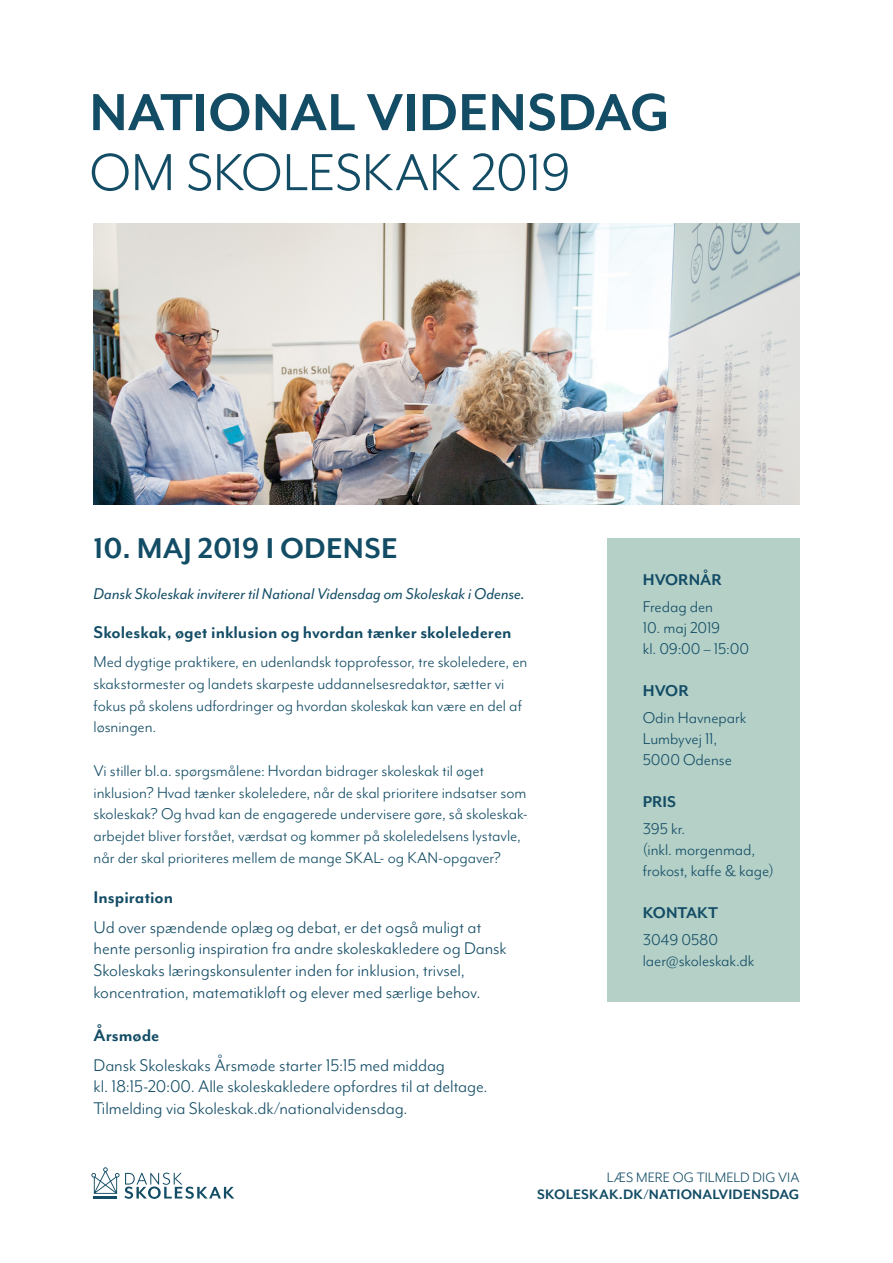
<style>
.page{position:relative;width:893px;height:1263px;background:#fff}
.page>*{position:absolute;margin:0;border:0;box-sizing:border-box;transform-origin:0 0}
.t1{font:700 60px "Mr Eaves Mod OT";letter-spacing:-.005em;color:#134c65}
.t2{font:60px "Mr Eaves Mod OT";letter-spacing:-.005em;color:#134c65}
.t3{font:700 33px "Mr Eaves Mod OT";letter-spacing:.005em;color:#134c65}
.t4{font:19.5px/21.8px "Mr Eaves Mod OT";letter-spacing:-.005em;color:#134c65}
.t5{font:700 19.5px "Mr Eaves Mod OT";color:#134c65}
.t6{font:18px/21.8px "Mr Eaves Mod OT";letter-spacing:-.005em;color:#134c65}
.t7{font:italic 18px "Mr Eaves Mod OT";color:#134c65}
.t8{font:700 18px "Mr Eaves Mod OT";color:#134c65}
.t9{font:700 15.75px "Mr Eaves Mod OT";letter-spacing:.005em;color:#134c65}
.t10{font:15.75px "Mr Eaves Mod OT";letter-spacing:.005em;color:#134c65}
</style>
<div class="page">
<svg style="left:91px;top:1167px;width:143px;height:32px"></svg>
<div style="left:607px;top:538px;width:192px;height:463px;background:#b4d0c7"></div>
<img style="left:94px;top:224px;width:705px;height:280px">
<h1 class="t1" style="left:89px;top:80px;width:582px">NATIONAL VIDENSDAG</h1>
<h1 class="t2" style="left:89px;top:140px;width:483px">OM SKOLESKAK 2019</h1>
<h2 class="t3" style="left:94px;top:530px;width:306px">10. MAJ 2019 I ODENSE</h2>
<p class="t7" style="left:94px;top:584px;width:433px">Dansk Skoleskak inviterer til National Vidensdag om Skoleskak i Odense.</p>
<p class="t5" style="left:94px;top:621px;width:420px">Skoleskak, øget inklusion og hvordan tænker skolelederen</p>
<p class="t6" style="left:94px;top:651px;width:435px">Med dygtige praktikere, en udenlandsk topprofessor, tre skoleledere, en skakstormester og landets skarpeste uddannelsesredaktør, sætter vi fokus på skolens udfordringer og hvordan skoleskak kan være en del af løsningen.</p>
<p class="t6" style="left:94px;top:760px;width:436px">Vi stiller bl.a. spørgsmålene: Hvordan bidrager skoleskak til øget inklusion? Hvad tænker skoleledere, når de skal prioritere indsatser som skoleskak? Og hvad kan de engagerede undervisere gøre, så skoleskak&shy;arbejdet bliver forstået, værdsat og kommer på skoleledelsens lystavle, når der skal prioriteres mellem de mange SKAL- og KAN-opgaver?</p>
<p class="t5" style="left:94px;top:887px;width:81px">Inspiration</p>
<p class="t4" style="left:94px;top:916px;width:415px">Ud over spændende oplæg og debat, er det også muligt at hente personlig inspiration fra andre skoleskakledere og Dansk Skoleskaks læringskonsulenter inden for inklusion, trivsel, koncentration, matematikløft og elever med særlige behov.</p>
<p class="t5" style="left:94px;top:1025px;width:68px">Årsmøde</p>
<p class="t4" style="left:94px;top:1054px;width:396px">Dansk Skoleskaks Årsmøde starter 15:15 med middag<br>kl. 18:15-20:00. Alle skoleskakledere opfordres til at deltage.<br>Tilmelding via Skoleskak.dk/nationalvidensdag.</p>
<p class="t8" style="left:643px;top:570px;width:81px">HVORNÅR</p>
<p class="t6" style="left:643px;top:596px;width:72px">Fredag den</p>
<p class="t6" style="left:643px;top:617px;width:108px;line-height:21px">10. maj 2019<br>kl. 09:00 – 15:00</p>
<p class="t8" style="left:643px;top:681px;width:48px">HVOR</p>
<p class="t6" style="left:643px;top:707px;width:105px;line-height:21px">Odin Havnepark<br>Lumbyvej 11,<br>5000 Odense</p>
<p class="t8" style="left:643px;top:792px;width:35px">PRIS</p>
<p class="t6" style="left:643px;top:818px;width:133px;line-height:21px">395 kr.<br>(inkl. morgenmad, frokost, kaffe &amp; kage)</p>
<p class="t8" style="left:643px;top:903px;width:77px">KONTAKT</p>
<p class="t6" style="left:643px;top:929px;width:113px;line-height:21px">3049 0580 laer@skoleskak.dk</p>
<p class="t10" style="left:607px;top:1169px;width:194px">LÆS MERE OG TILMELD DIG VIA</p>
<p class="t9" style="left:537px;top:1185px;width:264px">SKOLESKAK.DK/NATIONALVIDENSDAG</p>
</div>
